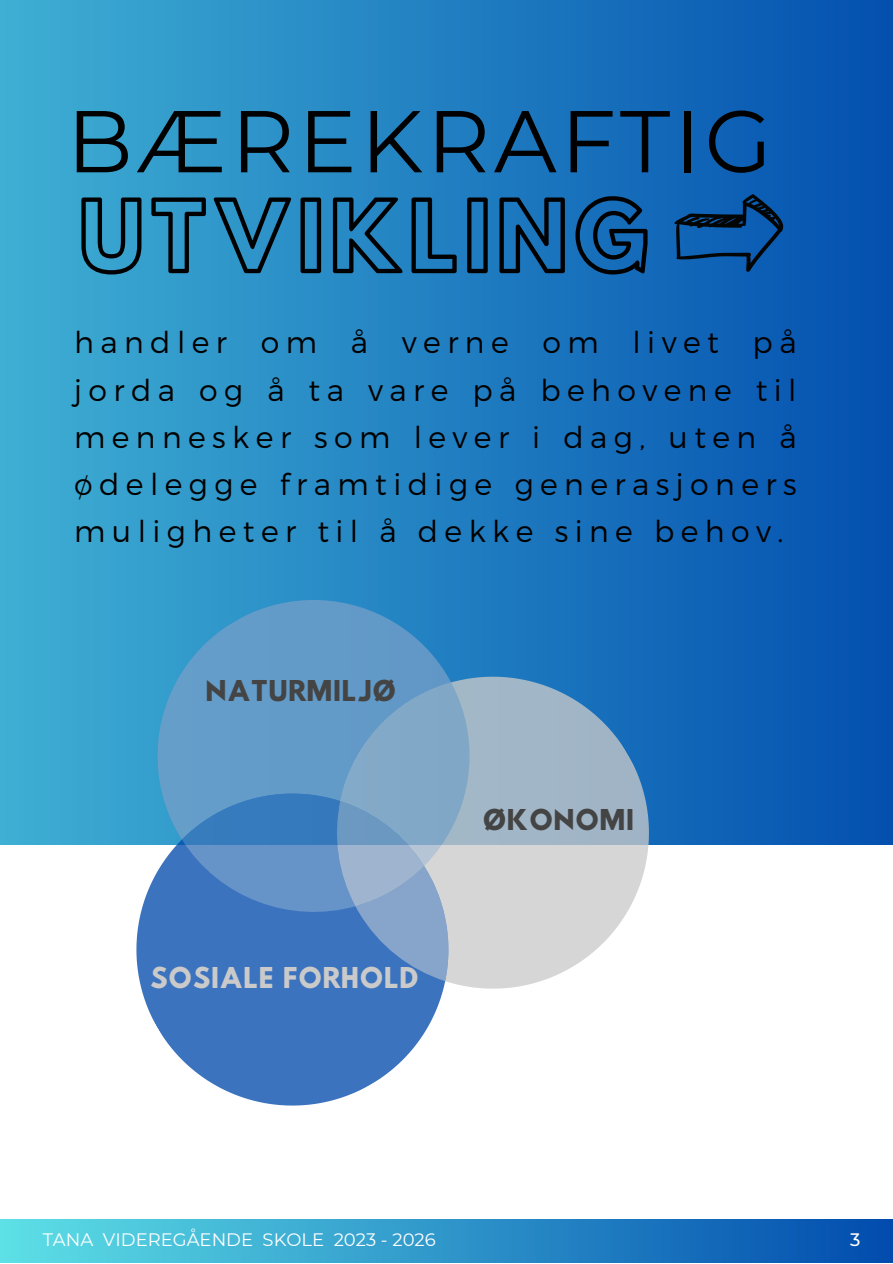
<style>
.page{position:relative;width:893px;height:1264px;background:#fff}
.page>*{position:absolute;margin:0;border:0;box-sizing:border-box;transform-origin:0 0}
.t1{font:87.45px "Montserrat";letter-spacing:.045em;color:#000}
.t2{font:86.4px "Hussar Ekologiczne 1";letter-spacing:.06em;color:#000}
.t3{font:300 30px/47.2px "Montserrat";letter-spacing:.215em;color:#000;text-align:justify}
.t4{font:25.5px "Hussar Bd";color:#444}
.t5{font:25.5px "Hussar Bd";color:#cacaca}
.t6{font:18px "Montserrat";color:#fff}
.t7{font:500 18px "Montserrat";color:#fff}
</style>
<div class="page">
<div style="left:0;top:0;width:892px;height:844px;background:linear-gradient(to right,#3fafd3,#0450af)"></div>
<div style="left:0;top:1219px;width:892px;height:43px;background:linear-gradient(to right,#5de0e6,#014bad)"></div>
<svg style="left:100px;top:542px;width:427px;height:194px"></svg>
<svg style="left:279px;top:619px;width:427px;height:367px"></svg>
<svg style="left:79px;top:736px;width:361px;height:370px"></svg>
<svg style="left:179px;top:678px;width:345px;height:323px"></svg>
<svg style="left:674px;top:194px;width:109px;height:78px"></svg>
<p class="t1" style="left:67px;top:88px;width:706px">BÆREKRAFTIG</p>
<p class="t2" style="left:79px;top:202px;width:573px">UTVIKLING</p>
<p class="t3" style="left:74px;top:317px;width:724px">handler om å verne om livet på jorda og å ta vare på behovene til mennesker som lever i dag, uten å ødelegge framtidige generasjoners muligheter til å dekke sine behov.</p>
<p class="t4" style="left:205px;top:678px;width:193px">NATURMILJØ</p>
<p class="t5" style="left:150px;top:965px;width:271px">SOSIALE FORHOLD</p>
<p class="t4" style="left:482px;top:806px;width:153px">ØKONOMI</p>
<p class="t6" style="left:43px;top:1228px;width:394px">TANA VIDEREGÅENDE SKOLE 2023 - 2026</p>
<p class="t7" style="left:850px;top:1228px;width:12px">3</p>
</div>
